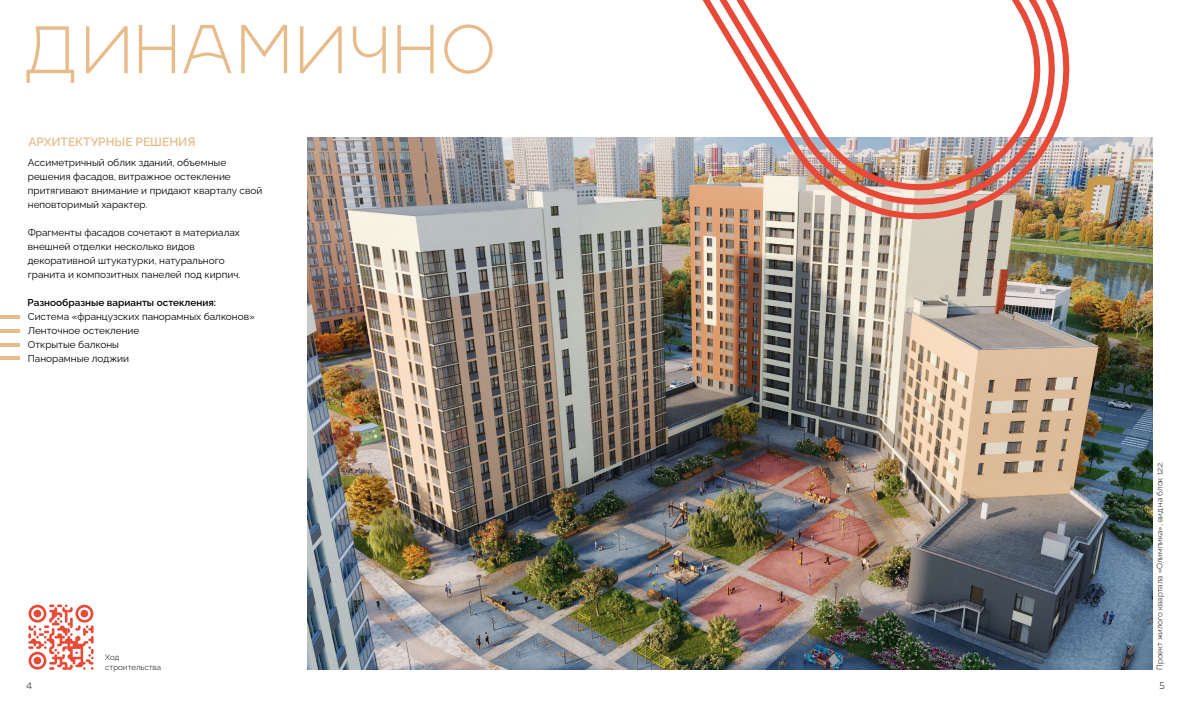
<style>
.page{position:relative;width:1191px;height:709px;background:#fff}
.page>*{position:absolute;margin:0;border:0;box-sizing:border-box;transform-origin:0 0}
.t1{font:300 72px "Arodora Pro";letter-spacing:.035em;color:#e8bb8a}
.t2{font:600 12px "Raleway";color:#e8bb89}
.t3{font:10px/14px "Raleway";color:#000}
.t4{font:600 10px "Raleway";color:#000}
.t5{font:300 10px "Arodora Pro";color:#000}
.t6{font:300 8px/9.6px "Raleway";color:#000}
</style>
<div class="page">
<img style="left:308px;top:138px;width:286px;height:532px">
<hr style="left:0;top:315px;width:19px;height:3px;background:#e8bb8a">
<hr style="left:0;top:329px;width:19px;height:3px;background:#e8bb8a">
<hr style="left:0;top:343px;width:19px;height:3px;background:#e8bb8a">
<hr style="left:0;top:357px;width:19px;height:3px;background:#e8bb8a">
<svg style="left:28px;top:604px;width:66px;height:65px"></svg>
<div style="left:34px;top:609px;width:7px;height:8px;background:#e94a38;border-radius:50%"></div>
<div style="left:81px;top:609px;width:7px;height:8px;background:#e94a38;border-radius:50%"></div>
<div style="left:34px;top:656px;width:7px;height:8px;background:#e94a38;border-radius:50%"></div>
<img style="left:594px;top:138px;width:107px;height:532px">
<img style="left:701px;top:0;width:452px;height:670px">
<h1 class="t1" style="left:23px;top:3px;width:475px">ДИНАМИЧНО</h1>
<p class="t2" style="left:28px;top:132px;width:169px">АРХИТЕКТУРНЫЕ РЕШЕНИЯ</p>
<p class="t3" style="left:28px;top:154px;width:236px">Ассиметричный облик зданий, объемные решения фасадов, витражное остекление притягивают внимание и придают кварталу свой неповторимый характер.</p>
<p class="t3" style="left:28px;top:224px;width:214px">Фрагменты фасадов сочетают в материалах внешней отделки несколько видов декоративной штукатурки, натурального гранита и композитных панелей под кирпич.</p>
<p class="t4" style="left:28px;top:294px;width:190px">Разнообразные варианты остекления:</p>
<p class="t3" style="left:28px;top:308px;width:228px">Система «французских панорамных балконов»<br>Ленточное остекление<br>Открытые балконы<br>Панорамные лоджии</p>
<p class="t6" style="left:105px;top:651px;width:57px">Ход строительства</p>
<p class="t6" style="left:1154px;top:670px;width:210px;rotate:-90deg">Проект жилого квартала «Олимпика», вид на блок 12.2.</p>
<p class="t5" style="left:26px;top:679px;width:8px">4</p>
<p class="t5" style="left:1159px;top:679px;width:7px">5</p>
</div>
